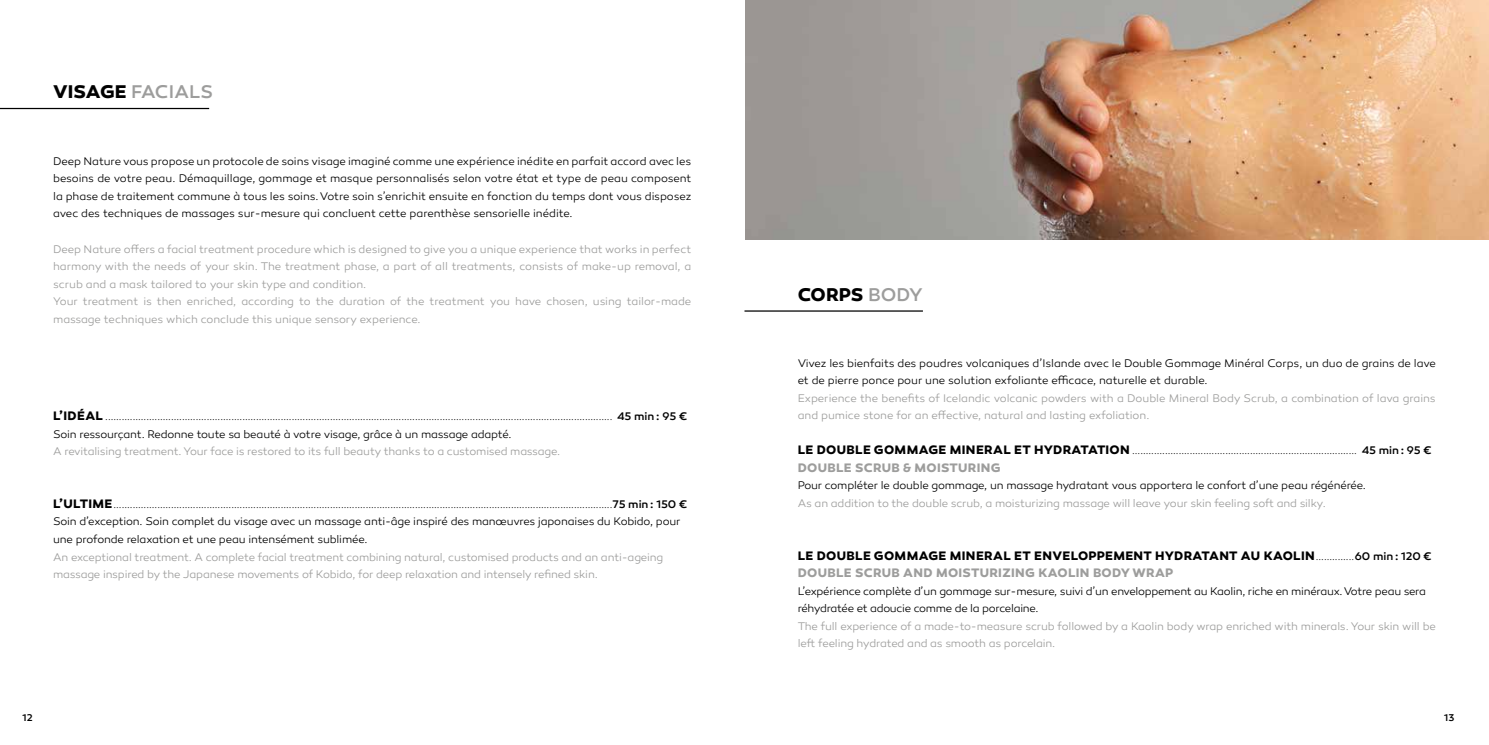
<style>
.page{position:relative;width:1489px;height:745px;background:#fff}
.page>*{position:absolute;margin:0;border:0;box-sizing:border-box;transform-origin:0 0}
.t1{font:500 18.75px "Canaro";letter-spacing:.005em;color:#9d9d9c}
.t2{font:700 18.75px "Canaro";letter-spacing:-.005em;color:#000}
.t3{font:700 12.5px/17.5px "Canaro";letter-spacing:.025em;color:#000}
.t4{font:700 12.5px "Canaro";letter-spacing:.025em;color:#9d9d9c}
.t5{font:300 11.25px/17.5px "Canaro";letter-spacing:-.01em;color:#9d9d9c}
.t6{font:300 11.25px/17.5px "Canaro";letter-spacing:-.015em;color:#000}
.t7{font:300 10px "Canaro";color:#000}
.t8{font:500 10px "Canaro";color:#000}
.s1{font-weight:700;color:#000}
.s2{font-weight:700;font-size:12.5px}
.s3{font-weight:500;font-size:11.25px}
.s4{font-weight:500;color:#9d9d9c}
.s5{font-weight:300;font-size:10px}
.s6{color:#9d9d9c}
</style>
<div class="page">
<hr style="left:0;top:108px;width:209px;height:1px;background:#000">
<hr style="left:744px;top:310px;width:178px;height:1px;background:#000">
<img style="left:745px;top:0;width:743px;height:239px">
<h1 class="t1" style="left:53px;top:80px;width:161px"><span class="s1">VISAGE</span> FACIALS</h1>
<p class="t6" style="left:53px;top:152px;width:639px;text-align:justify">Deep Nature vous propose un protocole de soins visage imaginé comme une expérience inédite en parfait accord avec les besoins de votre peau. Démaquillage, gommage et masque personnalisés selon votre état et type de peau composent la phase de traitement commune à tous les soins. Votre soin s’enrichit ensuite en fonction du temps dont vous disposez avec des techniques de massages sur-mesure qui concluent cette parenthèse sensorielle inédite.</p>
<p class="t5" style="left:53px;top:240px;width:639px">Deep Nature offers a facial treatment procedure which is designed to give you a unique experience that works in perfect harmony with the needs of your skin. The treatment phase, a part of all treatments, consists of make-up removal, a scrub and a mask tailored to your skin type and condition.<br>Your treatment is then enriched, according to the duration of the treatment you have chosen, using tailor-made massage techniques which conclude this unique sensory experience.</p>
<p class="t7" style="left:53px;top:411px;width:635px"><span class="s2">L’IDÉAL</span> ......................................................................................................................................................................................... <span class="s3">45 min : 95 €</span></p>
<p class="t6" style="left:53px;top:425px;width:460px">Soin ressourçant. Redonne toute sa beauté à votre visage, grâce à un massage adapté.</p>
<p class="t5" style="left:53px;top:442px;width:508px">A revitalising treatment. Your face is restored to its full beauty thanks to a customised massage.</p>
<p class="t7" style="left:53px;top:498px;width:635px"><span class="s2">L’ULTIME</span>......................................................................................................................................................................................<span class="s3">75 min : 150 €</span></p>
<p class="t6" style="left:53px;top:512px;width:629px">Soin d’exception. Soin complet du visage avec un massage anti-âge inspiré des manœuvres japonaises du Kobido, pour une profonde relaxation et une peau intensément sublimée.</p>
<p class="t5" style="left:53px;top:547px;width:611px">An exceptional treatment. A complete facial treatment combining natural, customised products and an anti-ageing massage inspired by the Japanese movements of Kobido, for deep relaxation and intensely refined skin.</p>
<h1 class="t2" style="left:797px;top:282px;width:127px">CORPS <span class="s4">BODY</span></h1>
<p class="t6" style="left:797px;top:354px;width:639px">Vivez les bienfaits des poudres volcaniques d’Islande avec le Double Gommage Minéral Corps, un duo de grains de lave et de pierre ponce pour une solution exfoliante efficace, naturelle et durable.</p>
<p class="t5" style="left:797px;top:389px;width:639px">Experience the benefits of Icelandic volcanic powders with a Double Mineral Body Scrub, a combination of lava grains and pumice stone for an effective, natural and lasting exfoliation.</p>
<p class="t7" style="left:797px;top:445px;width:635px"><span class="s2">LE DOUBLE GOMMAGE MINERAL ET HYDRATATION</span> .................................................................................. <span class="s3">45 min : 95 €</span></p>
<p class="t4" style="left:797px;top:459px;width:204px">DOUBLE SCRUB &amp; MOISTURING</p>
<p class="t6" style="left:797px;top:476px;width:569px">Pour compléter le double gommage, un massage hydratant vous apportera le confort d’une peau régénérée.</p>
<p class="t5" style="left:797px;top:494px;width:529px">As an addition to the double scrub, a moisturizing massage will leave your skin feeling soft and silky.</p>
<p class="t3" style="left:797px;top:546px;width:635px">LE DOUBLE GOMMAGE MINERAL ET ENVELOPPEMENT HYDRATANT AU KAOLIN<span class="s5">..............</span><span class="s3">60 min : 120 €<br></span><span class="s6">DOUBLE SCRUB AND MOISTURIZING KAOLIN BODY WRAP</span></p>
<p class="t6" style="left:797px;top:581px;width:629px">L’expérience complète d’un gommage sur-mesure, suivi d’un enveloppement au Kaolin, riche en minéraux. Votre peau sera réhydratée et adoucie comme de la porcelaine.</p>
<p class="t5" style="left:797px;top:616px;width:639px">The full experience of a made-to-measure scrub followed by a Kaolin body wrap enriched with minerals. Your skin will be left feeling hydrated and as smooth as porcelain.</p>
<p class="t8" style="left:22px;top:711px;width:12px">12</p>
<p class="t8" style="left:1443px;top:711px;width:12px">13</p>
</div>
